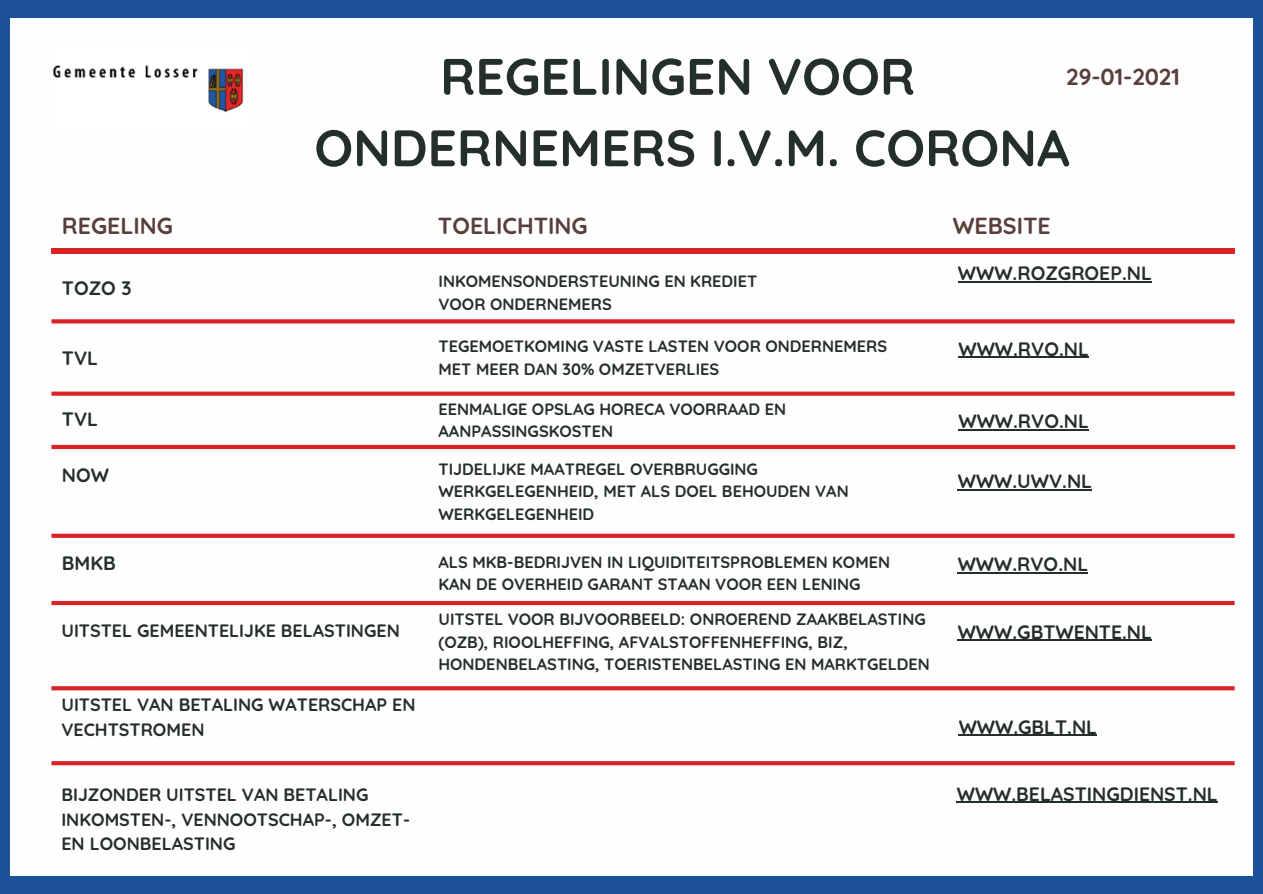
<style>
.page{position:relative;width:1263px;height:894px;background:#fff}
.page>*{position:absolute;margin:0;border:0;box-sizing:border-box;transform-origin:0 0}
.t1{font:700 51.3px "Quicksand";color:#242e2d}
.t2{font:700 23.1px "Quicksand";color:#593f3b}
.t3{font:700 19.35px "Quicksand";color:#242e2d}
.t4{font:700 17.85px/24.8px "Quicksand";color:#242e2d}
.t5{font:700 16.35px/22.5px "Quicksand";color:#242e2d}
</style>
<div class="page">
<div style="left:0;top:0;width:1263px;height:893px;background:#1c529a"></div>
<div style="left:10px;top:18px;width:1243px;height:857px;background:#fefefe"></div>
<div style="left:51px;top:248px;width:1184px;height:6px;background:#d92325"></div>
<svg style="left:51px;top:319px;width:1184px;height:4px;background:#db3234"></svg>
<hr style="left:958px;top:489px;width:134px;height:1px;background:#242e2d">
<hr style="left:958px;top:639px;width:194px;height:1px;background:#242e2d">
<hr style="left:958px;top:429px;width:131px;height:1px;background:#242e2d">
<hr style="left:51px;top:445px;width:1184px;height:4px;background:#d92325">
<svg style="left:51px;top:533px;width:1184px;height:4px;background:#df494b"></svg>
<svg style="left:51px;top:600px;width:1184px;height:5px"></svg>
<svg style="left:51px;top:686px;width:1184px;height:4px;background:#da2d2f"></svg>
<svg style="left:51px;top:761px;width:1184px;height:4px;background:#da292b"></svg>
<svg style="left:51px;top:391px;width:1184px;height:4px;background:#de4344"></svg>
<img style="left:52px;top:65px;width:192px;height:48px">
<hr style="left:958px;top:281px;width:194px;height:1px;background:#242e2d">
<hr style="left:957px;top:801px;width:261px;height:1px;background:#242e2d">
<hr style="left:959px;top:734px;width:138px;height:1px;background:#242e2d">
<hr style="left:958px;top:356px;width:131px;height:2px;background:#242e2d">
<hr style="left:958px;top:572px;width:130px;height:1px;background:#242e2d">
<p class="t1" style="left:440px;top:43px;width:476px">REGELINGEN VOOR</p>
<p class="t1" style="left:314px;top:115px;width:757px">ONDERNEMERS I.V.M. CORONA</p>
<p class="t2" style="left:1066px;top:62px;width:115px">29-01-2021</p>
<p class="t2" style="left:62px;top:210px;width:112px">REGELING</p>
<p class="t2" style="left:438px;top:210px;width:151px">TOELICHTING</p>
<p class="t2" style="left:953px;top:210px;width:100px">WEBSITE</p>
<p class="t3" style="left:62px;top:275px;width:71px">TOZO 3</p>
<p class="t5" style="left:438px;top:270px;width:320px">INKOMENSONDERSTEUNING EN KREDIET</p>
<p class="t5" style="left:438px;top:292px;width:175px">VOOR ONDERNEMERS</p>
<p class="t3" style="left:62px;top:346px;width:38px">TVL</p>
<p class="t3" style="left:62px;top:407px;width:38px">TVL</p>
<p class="t3" style="left:62px;top:463px;width:49px">NOW</p>
<p class="t3" style="left:62px;top:550px;width:55px">BMKB</p>
<p class="t4" style="left:61px;top:617px;width:340px">UITSTEL GEMEENTELIJKE BELASTINGEN</p>
<p class="t4" style="left:61px;top:691px;width:356px">UITSTEL VAN BETALING WATERSCHAP EN<br>VECHTSTROMEN</p>
<p class="t4" style="left:61px;top:781px;width:350px">BIJZONDER UITSTEL VAN BETALING<br>INKOMSTEN-, VENNOOTSCHAP-, OMZET-<br>EN LOONBELASTING</p>
<p class="t5" style="left:438px;top:335px;width:450px">TEGEMOETKOMING VASTE LASTEN VOOR ONDERNEMERS<br>MET MEER DAN 30% OMZETVERLIES</p>
<p class="t5" style="left:438px;top:397px;width:349px">EENMALIGE OPSLAG HORECA VOORRAAD EN<br>AANPASSINGSKOSTEN</p>
<p class="t5" style="left:438px;top:457px;width:412px">TIJDELIJKE MAATREGEL OVERBRUGGING<br>WERKGELEGENHEID, MET ALS DOEL BEHOUDEN VAN<br>WERKGELEGENHEID</p>
<p class="t5" style="left:438px;top:550px;width:453px">ALS MKB-BEDRIJVEN IN LIQUIDITEITSPROBLEMEN KOMEN<br>KAN DE OVERHEID GARANT STAAN VOOR EEN LENING</p>
<p class="t5" style="left:438px;top:607px;width:493px">UITSTEL VOOR BIJVOORBEELD: ONROEREND ZAAKBELASTING (OZB), RIOOLHEFFING, AFVALSTOFFENHEFFING, BIZ,<br>HONDENBELASTING, TOERISTENBELASTING EN MARKTGELDEN</p>
<p class="t3" style="left:958px;top:261px;width:195px">WWW.ROZGROEP.NL</p>
<p class="t3" style="left:958px;top:336px;width:132px">WWW.RVO.NL</p>
<p class="t3" style="left:958px;top:408px;width:132px">WWW.RVO.NL</p>
<p class="t3" style="left:958px;top:469px;width:136px">WWW.UWV.NL</p>
<p class="t3" style="left:958px;top:551px;width:132px">WWW.RVO.NL</p>
<p class="t3" style="left:958px;top:619px;width:196px">WWW.GBTWENTE.NL</p>
<p class="t3" style="left:959px;top:714px;width:140px">WWW.GBLT.NL</p>
<p class="t3" style="left:957px;top:781px;width:263px">WWW.BELASTINGDIENST.NL</p>
</div>
